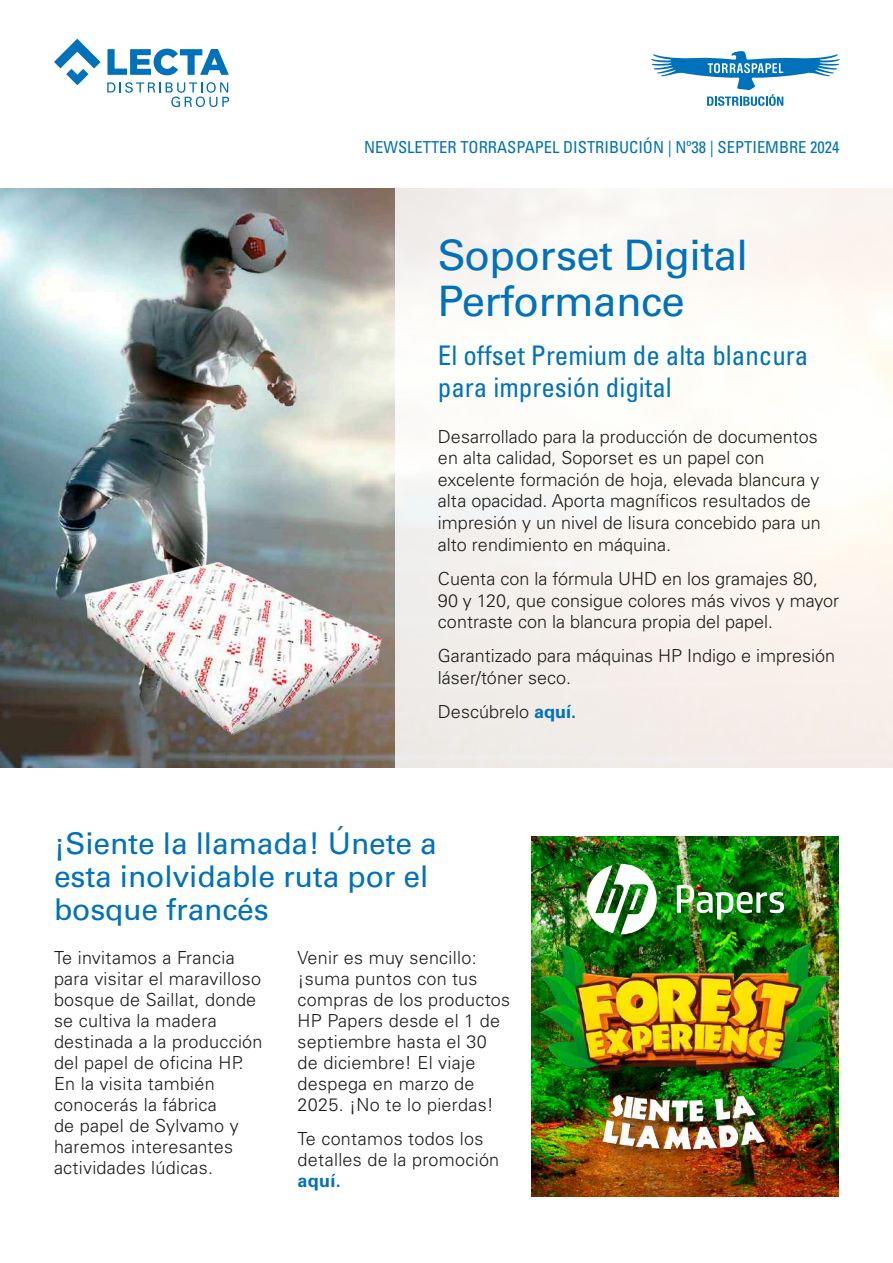
<style>
.page{position:relative;width:893px;height:1263px;background:#fff}
.page>*{position:absolute;margin:0;border:0;box-sizing:border-box;transform-origin:0 0}
.t1{font:42px/46.5px "Univers LT Std";letter-spacing:-.015em;color:#0071bb}
.t2{font:30px/33px "Univers LT Std";letter-spacing:-.005em;color:#0071bb}
.t3{font:condensed 27px/32.4px "Univers LT Std";color:#0071bb}
.t4{font:300 18px/21px "Univers LT Std";color:#1d1d1b}
.t5{font:700 18px "Univers LT Std";color:#0071bb}
.t6{font:condensed 16.5px "Univers LT Std";color:#0071bb}
.s1{font-weight:700;color:#0071bb}
</style>
<div class="page">
<img style="left:531px;top:836px;width:308px;height:360px">
<img style="left:0;top:189px;width:395px;height:578px">
<div style="left:395px;top:174px;width:498px;height:609px;background:linear-gradient(to right,#f5f3f2,#fdf9f3)"></div>
<svg style="left:107px;top:49px;width:122px;height:26px"></svg>
<svg style="left:54px;top:39px;width:47px;height:46px"></svg>
<svg style="left:107px;top:82px;width:122px;height:25px"></svg>
<svg style="left:651px;top:51px;width:189px;height:55px"></svg>
<img style="left:80px;top:551px;width:305px;height:193px">
<img style="left:539px;top:943px;width:292px;height:151px">
<img style="left:586px;top:864px;width:71px;height:70px">
<img style="left:677px;top:885px;width:107px;height:34px">
<img style="left:583px;top:1082px;width:204px;height:85px">
<p class="t6" style="left:364px;top:136px;width:477px">NEWSLETTER TORRASPAPEL DISTRIBUCIÓN | Nº38 | SEPTIEMBRE 2024</p>
<h1 class="t1" style="left:438px;top:232px;width:312px">Soporset Digital<br>Performance</h1>
<h3 class="t3" style="left:438px;top:339px;width:372px">El offset Premium de alta blancura para impresión digital</h3>
<p class="t4" style="left:438px;top:425px;width:384px;line-height:21.6px">Desarrollado para la producción de documentos en alta calidad, Soporset es un papel con excelente formación de hoja, elevada blancura y alta opacidad. Aporta magníficos resultados de impresión y un nivel de lisura concebido para un alto rendimiento en máquina.</p>
<p class="t4" style="left:438px;top:568px;width:403px;line-height:21.6px">Cuenta con la fórmula UHD en los gramajes 80,<br>90 y 120, que consigue colores más vivos y mayor contraste con la blancura propia del papel.</p>
<p class="t4" style="left:438px;top:645px;width:399px;line-height:21.6px">Garantizado para máquinas HP Indigo e impresión láser/tóner seco.</p>
<p class="t4" style="left:438px;top:702px;width:140px">Descúbrelo <span class="s1">aquí.</span></p>
<h2 class="t2" style="left:54px;top:827px;width:384px">¡Siente la llamada! Únete a esta inolvidable ruta por el bosque francés</h2>
<p class="t4" style="left:54px;top:947px;width:210px">Te invitamos a Francia para visitar el maravilloso bosque de Saillat, donde se cultiva la madera destinada a la producción del papel de oficina HP.<br>En la visita también conocerás la fábrica<br>de papel de Sylvamo y haremos interesantes actividades lúdicas.</p>
<p class="t4" style="left:298px;top:947px;width:214px">Venir es muy sencillo: ¡suma puntos con tus compras de los productos<br>HP Papers desde el 1 de septiembre hasta el 30 de diciembre! El viaje despega en marzo de<br>2025. ¡No te lo pierdas!</p>
<p class="t4" style="left:298px;top:1128px;width:203px">Te contamos todos los detalles de la promoción</p>
<p class="t5" style="left:298px;top:1170px;width:45px">aquí.</p>
</div>
